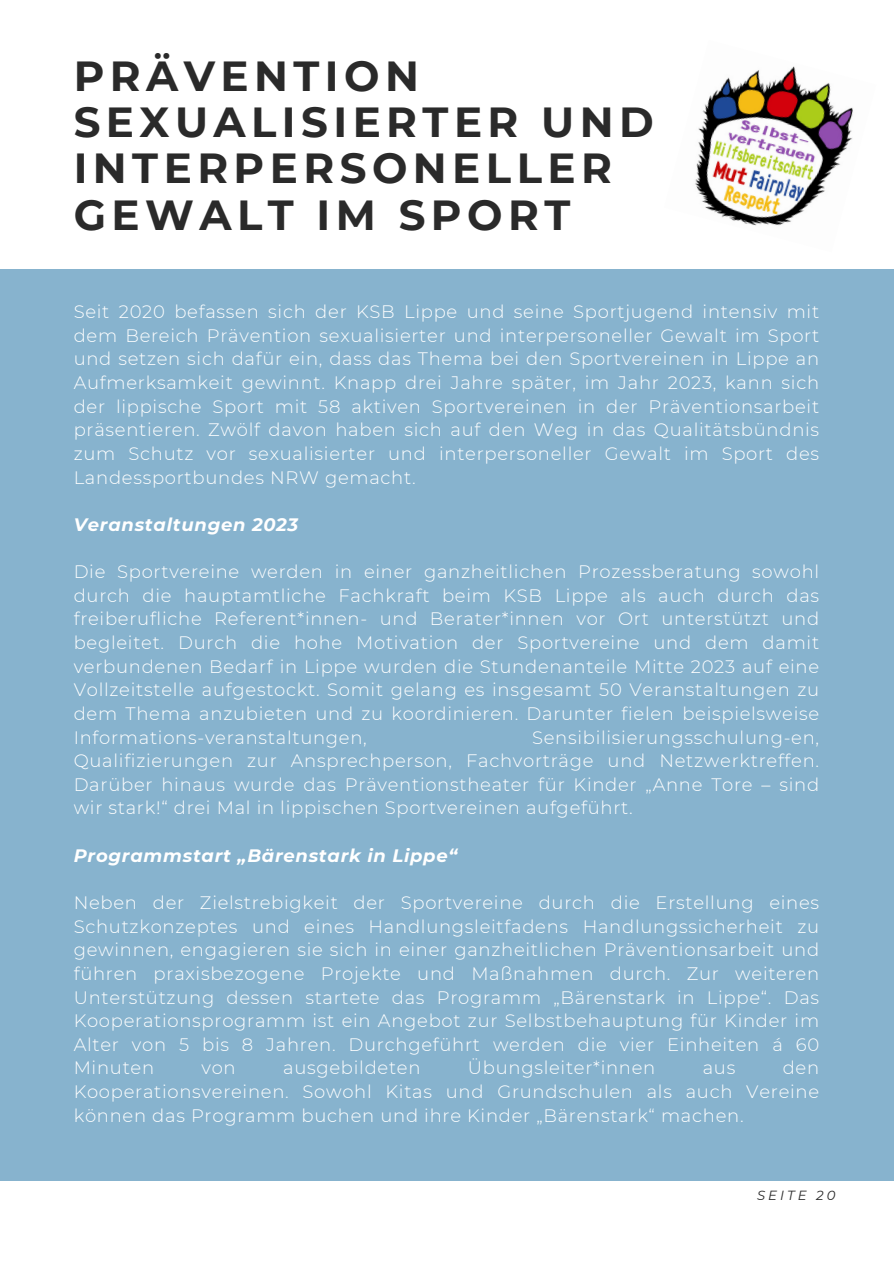
<style>
.page{position:relative;width:894px;height:1264px;background:#fff}
.page>*{position:absolute;margin:0;border:0;box-sizing:border-box;transform-origin:0 0}
.t1{font:700 42px/46.2px "Montserrat";letter-spacing:.13em;color:#2a2a2a}
.t2{font:300 18px/23.7px "Montserrat";letter-spacing:.04em;color:#fff;text-align:justify}
.t3{font:italic 700 18px "Montserrat";letter-spacing:.04em;color:#fff}
.t4{font:italic 13.2px "Montserrat";letter-spacing:.23em;color:#2a2a2a}
</style>
<div class="page">
<div style="left:0;top:269px;width:893px;height:910px;background:#87b3ce"></div>
<img style="left:695px;top:66px;width:158px;height:160px">
<h1 class="t1" style="left:74px;top:53px;width:581px">PRÄVENTION<br>SEXUALISIERTER UND<br>INTERPERSONELLER<br>GEWALT IM SPORT</h1>
<p class="t2" style="left:74px;top:300px;width:746px">Seit 2020 befassen sich der KSB Lippe und seine Sportjugend intensiv mit dem Bereich Prävention sexualisierter und interpersoneller Gewalt im Sport und setzen sich dafür ein, dass das Thema bei den Sportvereinen in Lippe an Aufmerksamkeit gewinnt. Knapp drei Jahre später, im Jahr 2023, kann sich der lippische Sport mit 58 aktiven Sportvereinen in der Präventionsarbeit präsentieren. Zwölf davon haben sich auf den Weg in das Qualitätsbündnis zum Schutz vor sexualisierter und interpersoneller Gewalt im Sport des Landessportbundes NRW gemacht.</p>
<p class="t3" style="left:74px;top:513px;width:226px">Veranstaltungen 2023</p>
<p class="t2" style="left:74px;top:559px;width:746px">Die Sportvereine werden in einer ganzheitlichen Prozessberatung sowohl durch die hauptamtliche Fachkraft beim KSB Lippe als auch durch das freiberufliche Referent*innen- und Berater*innen vor Ort unterstützt und begleitet. Durch die hohe Motivation der Sportvereine und dem damit verbundenen Bedarf in Lippe wurden die Stundenanteile Mitte 2023 auf eine Vollzeitstelle aufgestockt. Somit gelang es insgesamt 50 Veranstaltungen zu dem Thema anzubieten und zu koordinieren. Darunter fielen beispielsweise Informations-veranstaltungen,</p>
<p class="t2" style="left:74px;top:725px;width:746px;text-indent:458px">Sensibilisierungsschulung-en, Qualifizierungen zur Ansprechperson, Fachvorträge und Netzwerktreffen.<br>Darüber hinaus wurde das Präventionstheater für Kinder „Anne Tore – sind wir stark!“ drei Mal in lippischen Sportvereinen aufgeführt.</p>
<p class="t3" style="left:74px;top:844px;width:385px">Programmstart „Bärenstark in Lippe“</p>
<p class="t2" style="left:74px;top:890px;width:746px">Neben der Zielstrebigkeit der Sportvereine durch die Erstellung eines Schutzkonzeptes und eines Handlungsleitfadens Handlungssicherheit zu gewinnen, engagieren sie sich in einer ganzheitlichen Präventionsarbeit und führen praxisbezogene Projekte und Maßnahmen durch. Zur weiteren Unterstützung dessen startete das Programm „Bärenstark in Lippe“. Das Kooperationsprogramm ist ein Angebot zur Selbstbehauptung für Kinder im Alter von 5 bis 8 Jahren. Durchgeführt werden die vier Einheiten á 60<br>Minuten</p>
<p class="t2" style="left:201px;top:1056px;width:36px">von</p>
<p class="t2" style="left:283px;top:1056px;width:139px">ausgebildeten</p>
<p class="t2" style="left:467px;top:1056px;width:189px">Übungsleiter*innen</p>
<p class="t2" style="left:702px;top:1056px;width:34px">aus</p>
<p class="t2" style="left:74px;top:1056px;width:746px;text-indent:708px">den Kooperationsvereinen. Sowohl Kitas und Grundschulen als auch Vereine können das Programm buchen und ihre Kinder „Bärenstark“ machen.</p>
<p class="t4" style="left:756px;top:1187px;width:80px">SEITE 20</p>
</div>
